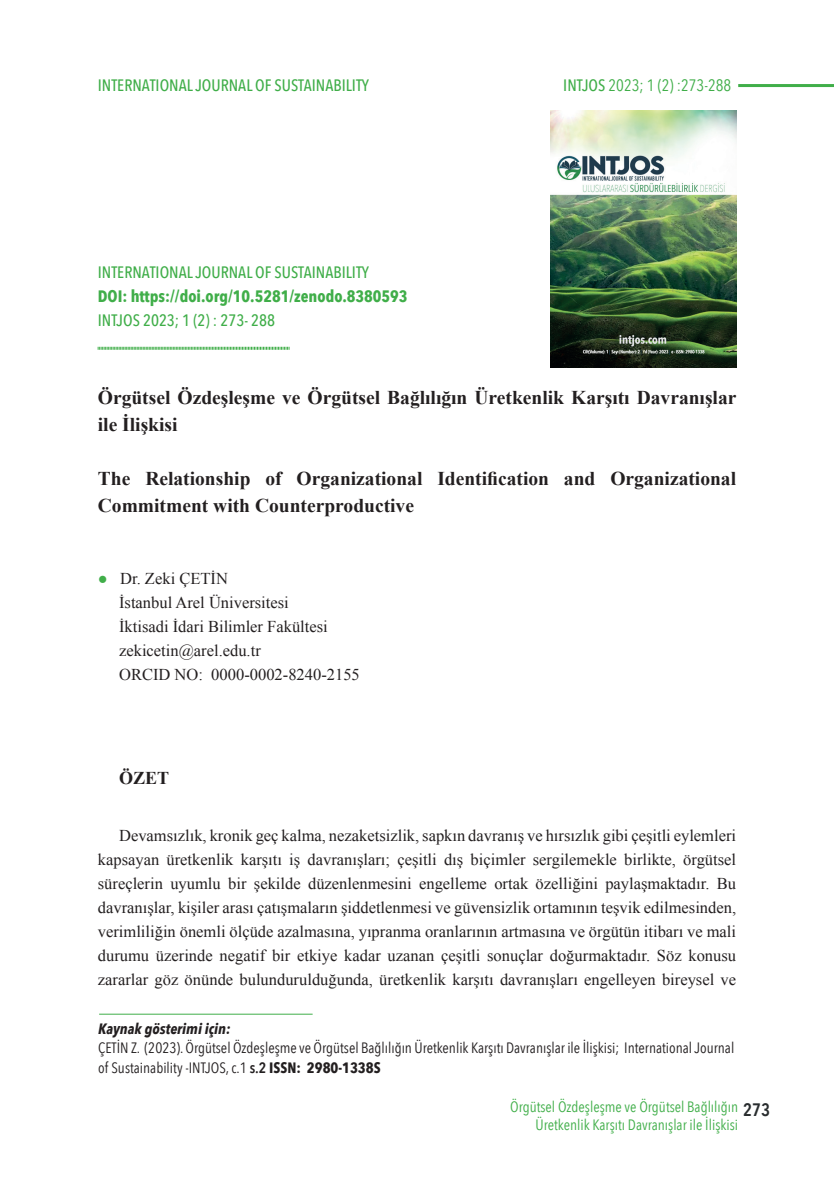
<style>
.page{position:relative;width:834px;height:1195px;background:#fff}
.page>*{position:absolute;margin:0;border:0;box-sizing:border-box;transform-origin:0 0}
.t1{font:700 19.5px/27px "Times New Roman";color:#231f20}
.t2{font:700 18px "Times New Roman";color:#231f20}
.t3{font:600 18px "Avenir Next Condensed";color:#292d2f}
.t4{font:16.5px/24px "Times New Roman";color:#231f20}
.t5{font:500 16.5px "Avenir Next Condensed";color:#40ae49}
.t6{font:700 16.5px "Avenir Next Condensed";color:#40ae49}
.t7{font:16.5px "Avenir Next Condensed";color:#40ae49}
.t8{font:15px/19.5px "Avenir Next Condensed";color:#231f20}
.t9{font:15px/18px "Avenir Next Condensed";color:#40ae49;text-align:right}
.t10{font:italic 700 15px "Avenir Next Condensed";color:#231f20}
.s1{font-weight:500}
.s2{color:#40ae49}
.s3{font-weight:600}
.s4{font-weight:700}
</style>
<div class="page">
<hr style="left:738px;top:84px;width:95px;height:3px;background:#40ae49">
<svg style="left:98px;top:347px;width:192px;height:3px"></svg>
<img style="left:550px;top:111px;width:186px;height:257px">
<hr style="left:99px;top:1014px;width:213px;height:1px;background:#40ae49">
<p class="t5" style="left:98px;top:75px;width:273px">INTERNATIONAL JOURNAL OF SUSTAINABILITY</p>
<p class="t7" style="left:563px;top:71px;width:169px"><span class="s1">INTJOS</span> 2023; 1 (2) :273-288</p>
<p class="t5" style="left:98px;top:262px;width:273px">INTERNATIONAL JOURNAL OF SUSTAINABILITY</p>
<p class="t6" style="left:98px;top:286px;width:311px">DOI: https://doi.org/10.5281/zenodo.8380593</p>
<p class="t5" style="left:98px;top:310px;width:179px">INTJOS 2023; 1 (2) : 273- 288</p>
<p class="t1" style="left:98px;top:383px;width:640px">Örgütsel Özdeşleşme ve Örgütsel Bağlılığın Üretkenlik Karşıtı Davranışlar ile İlişkisi</p>
<p class="t1" style="left:98px;top:464px;width:639px">The Relationship of Organizational Identification and Organizational<br>Commitment with Counterproductive</p>
<p class="t4" style="left:119px;top:566px;width:242px;text-indent:-21px"><span class="s2">●</span> Dr. Zeki ÇETİN<br>İstanbul Arel Üniversitesi<br>İktisadi İdari Bilimler Fakültesi zekicetin@arel.edu.tr<br>ORCID NO: 0000-0002-8240-2155</p>
<p class="t2" style="left:119px;top:766px;width:52px">ÖZET</p>
<p class="t4" style="left:98px;top:823px;width:639px;text-align:justify;text-indent:21px">Devamsızlık, kronik geç kalma, nezaketsizlik, sapkın davranış ve hırsızlık gibi çeşitli eylemleri kapsayan üretkenlik karşıtı iş davranışları; çeşitli dış biçimler sergilemekle birlikte, örgütsel süreçlerin uyumlu bir şekilde düzenlenmesini engelleme ortak özelliğini paylaşmaktadır. Bu davranışlar, kişiler arası çatışmaların şiddetlenmesi ve güvensizlik ortamının teşvik edilmesinden, verimliliğin önemli ölçüde azalmasına, yıpranma oranlarının artmasına ve örgütün itibarı ve mali durumu üzerinde negatif bir etkiye kadar uzanan çeşitli sonuçlar doğurmaktadır. Söz konusu zararlar göz önünde bulundurulduğunda, üretkenlik karşıtı davranışları engelleyen bireysel ve</p>
<p class="t10" style="left:98px;top:1019px;width:134px">Kaynak gösterimi için:</p>
<p class="t8" style="left:98px;top:1037px;width:637px">ÇETİN Z. (2023). Örgütsel Özdeşleşme ve Örgütsel Bağlılığın Üretkenlik Karşıtı Davranışlar ile İlişkisi; International Journal of Sustainability -INTJOS, c.1 <span class="s3">s.2</span> <span class="s4">ISSN: 2980-1338S</span></p>
<p class="t9" style="left:510px;top:1096px;width:229px">Örgütsel Özdeşleşme ve Örgütsel Bağlılığın<br>Üretkenlik Karşıtı Davranışlar ile İlişkisi</p>
<p class="t3" style="left:743px;top:1094px;width:28px">273</p>
</div>
